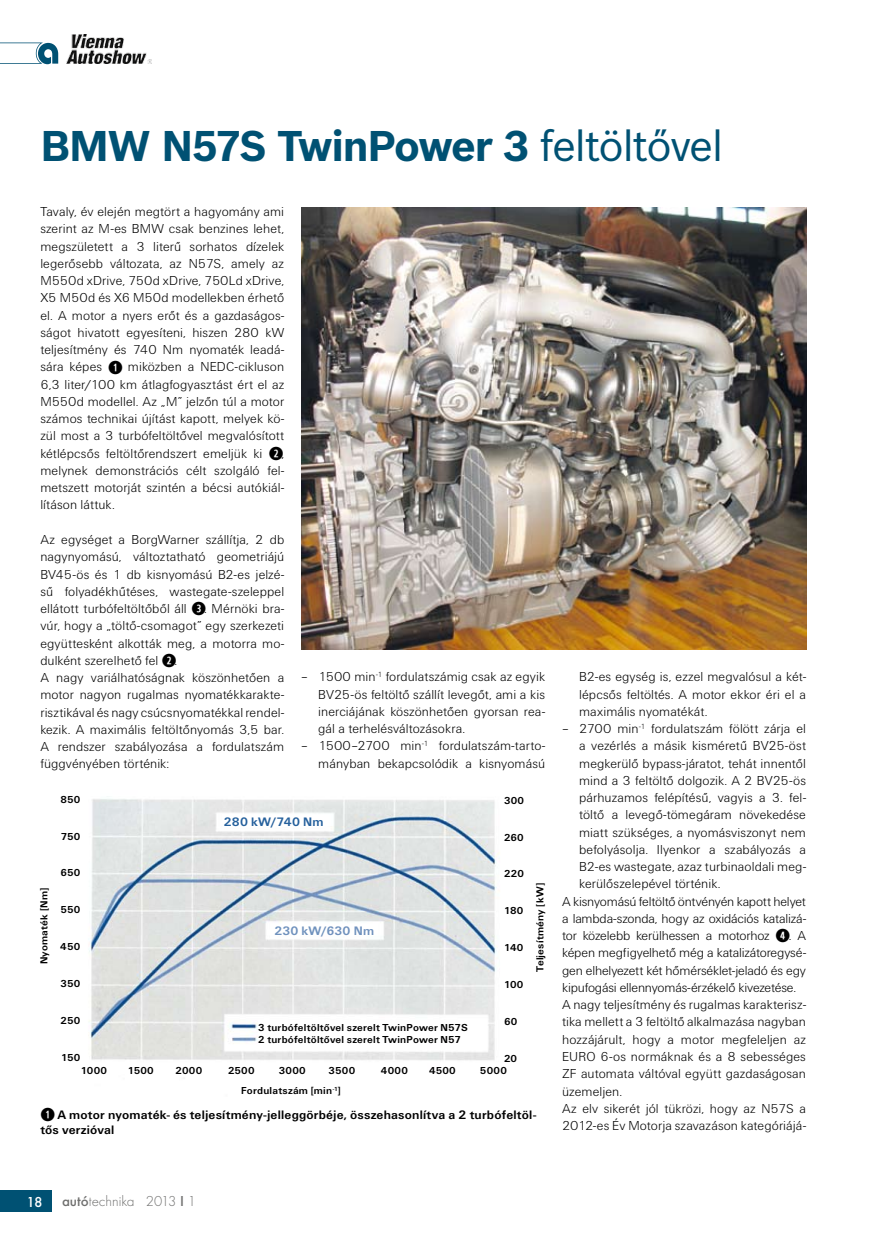
<style>
.page{position:relative;width:872px;height:1246px;background:#fff}
.page>*{position:absolute;margin:0;border:0;box-sizing:border-box;transform-origin:0 0}
.t1{font:700 42px "Bosch Sans East";letter-spacing:-.035em;color:#005173}
.t2{font:300 15px "Futura TOT";color:#70706f}
.t3{font:500 15px "Futura TOT";color:#fff}
.t4{font:13.5px/17.2px "U001 Lig";letter-spacing:.005em;color:#000;text-align:justify}
.t5{font:13.5px "U001 Lig";letter-spacing:-.015em;color:#000}
.t6{font:700 12.75px/15.3px "U001";letter-spacing:.015em;color:#000}
.t7{font:700 12.75px "U001";letter-spacing:.015em;color:#25609c}
.t8{font:700 12.75px "U001";letter-spacing:.01em;color:#6f91bd}
.t9{font:700 10.5px/12.6px "U001";letter-spacing:.02em;color:#000}
.s1{font-weight:400}
.s2{font-family:"Combi Numerals Ltd";font-size:18px}
.s3{font-family:"Combi Numerals Ltd";font-weight:400;font-size:18px}
.s4{font-weight:500}
</style>
<div class="page">
<div style="left:0;top:1191px;width:51px;height:21px;background:#005173"></div>
<svg style="left:0;top:43px;width:58px;height:21px"></svg>
<img style="left:301px;top:207px;width:505px;height:442px">
<img style="left:66px;top:35px;width:85px;height:28px">
<img style="left:89px;top:799px;width:411px;height:261px">
<p class="t1" style="left:40px;top:120px;width:684px">BMW N57S TwinPower 3 <span class="s1">feltöltővel</span></p>
<p class="t4" style="left:40px;top:203px;width:245px">Tavaly, év elején megtört a hagyomány ami szerint az M-es BMW csak benzines lehet, megszületett a 3 literű sorhatos dízelek legerősebb változata, az N57S, amely az M550d xDrive, 750d xDrive, 750Ld xDrive, X5 M50d és X6 M50d modellekben érhető el. A motor a nyers erőt és a gazdaságos&shy;ságot hivatott egyesíteni, hiszen 280 kW teljesítmény és 740 Nm nyomaték leadá&shy;sára képes <span class="s2">➊</span> miközben a NEDC-cikluson 6,3 liter/100 km átlagfogyasztást ért el az M550d modellel. Az „M” jelzőn túl a motor számos technikai újítást kapott, melyek kö&shy;zül most a 3 turbófeltöltővel megvalósított kétlépcsős feltöltőrendszert emeljük ki <span class="s2">➋</span>, melynek demonstrációs célt szolgáló fel&shy;metszett motorját szintén a bécsi autókiál&shy;lításon láttuk.</p>
<p class="t4" style="left:40px;top:531px;width:245px;text-align:left">Az egységet a BorgWarner szállítja, 2 db nagynyomású, változtatható geometriájú BV45-ös és 1 db kisnyomású B2-es jelzé&shy;sű folyadékhűtéses, wastegate-szeleppel ellátott turbófeltöltőből áll <span class="s2">➌</span>. Mérnöki bra&shy;vúr, hogy a „töltő-csomagot” egy szerkezeti együttesként alkották meg, a motorra mo&shy;dulként szerelhető fel <span class="s2">➋</span>.<br>A nagy variálhatóságnak köszönhetően a motor nagyon rugalmas nyomatékkarakte&shy;risztikával és nagy csúcsnyomatékkal rendel&shy;kezik. A maximális feltöltőnyomás 3,5 bar.<br>A rendszer szabályozása a fordulatszám függvényében történik:</p>
<p class="t4" style="left:318px;top:668px;width:228px;text-indent:-17px">– 1500 min<sup>-1</sup> fordulatszámig csak az egyik BV25-ös feltöltő szállít levegőt, ami a kis inerciájának köszönhetően gyorsan rea&shy;gál a terhelésváltozásokra.</p>
<p class="t4" style="left:301px;top:737px;width:245px;text-align:right">– 1500–2700 min<sup>-1</sup> fordulatszám-tarto&shy;mányban bekapcsolódik a kisnyomású</p>
<p class="t9" style="left:60px;top:793px;width:21px">850</p>
<p class="t9" style="left:61px;top:830px;width:21px">750</p>
<p class="t9" style="left:60px;top:867px;width:21px">650</p>
<p class="t9" style="left:60px;top:903px;width:21px">550</p>
<p class="t9" style="left:60px;top:940px;width:22px">450</p>
<p class="t9" style="left:60px;top:977px;width:21px">350</p>
<p class="t9" style="left:60px;top:1014px;width:21px">250</p>
<p class="t9" style="left:61px;top:1051px;width:21px">150</p>
<p class="t9" style="left:504px;top:794px;width:22px">300</p>
<p class="t9" style="left:504px;top:831px;width:21px">260</p>
<p class="t9" style="left:504px;top:868px;width:21px">220</p>
<p class="t9" style="left:504px;top:905px;width:21px">180</p>
<p class="t9" style="left:504px;top:941px;width:21px">140</p>
<p class="t9" style="left:504px;top:978px;width:21px">100</p>
<p class="t9" style="left:504px;top:1015px;width:15px">60</p>
<p class="t9" style="left:504px;top:1052px;width:15px">20</p>
<p class="t7" style="left:224px;top:814px;width:101px">280 kW/740 Nm</p>
<p class="t9" style="left:38px;top:964px;width:78px;rotate:-90deg">Nyomaték [Nm]</p>
<p class="t9" style="left:534px;top:972px;width:90px;rotate:-90deg">Teljesítmény [kW]</p>
<p class="t8" style="left:274px;top:923px;width:101px">230 kW/630 Nm</p>
<p class="t9" style="left:258px;top:1021px;width:211px">3 turbófeltöltővel szerelt TwinPower N57S<br>2 turbófeltöltővel szerelt TwinPower N57</p>
<p class="t9" style="left:81px;top:1064px;width:28px">1000</p>
<p class="t9" style="left:128px;top:1064px;width:28px">1500</p>
<p class="t9" style="left:175px;top:1064px;width:28px">2000</p>
<p class="t9" style="left:228px;top:1064px;width:28px">2500</p>
<p class="t9" style="left:279px;top:1064px;width:28px">3000</p>
<p class="t9" style="left:328px;top:1064px;width:28px">3500</p>
<p class="t9" style="left:381px;top:1064px;width:29px">4000</p>
<p class="t9" style="left:429px;top:1064px;width:28px">4500</p>
<p class="t9" style="left:480px;top:1064px;width:28px">5000</p>
<p class="t9" style="left:241px;top:1084px;width:101px">Fordulatszám [min<sup>-1</sup>]</p>
<p class="t6" style="left:40px;top:1107px;width:497px"><span class="s3">➊</span> A motor nyomaték- és teljesítmény-jelleggörbéje, összehasonlítva a 2 turbófeltöl&shy;tős verzióval</p>
<p class="t4" style="left:579px;top:668px;width:228px">B2-es egység is, ezzel megvalósul a két&shy;lépcsős feltöltés. A motor ekkor éri el a maximális nyomatékát.</p>
<p class="t4" style="left:562px;top:720px;width:245px">– 2700 min<sup>-1</sup> fordulatszám fölött zárja el</p>
<p class="t4" style="left:579px;top:737px;width:228px">a vezérlés a másik kisméretű BV25-öst</p>
<p class="t4" style="left:579px;top:755px;width:228px">megkerülő bypass-járatot, tehát innentől</p>
<p class="t4" style="left:579px;top:772px;width:228px">mind a 3 feltöltő dolgozik. A 2 BV25-ös</p>
<p class="t4" style="left:579px;top:789px;width:228px">párhuzamos felépítésű, vagyis a 3. fel-</p>
<p class="t4" style="left:579px;top:806px;width:228px">töltő a levegő-tömegáram növekedése</p>
<p class="t4" style="left:579px;top:824px;width:228px">miatt szükséges, a nyomásviszonyt nem</p>
<p class="t4" style="left:579px;top:841px;width:228px">befolyásolja. Ilyenkor a szabályozás a</p>
<p class="t4" style="left:579px;top:858px;width:228px">B2-es wastegate, azaz turbinaoldali meg-</p>
<p class="t4" style="left:579px;top:875px;width:143px">kerülőszelepével történik.</p>
<p class="t5" style="left:562px;top:894px;width:245px">A kisnyomású feltöltő öntvényén kapott helyet</p>
<p class="t4" style="left:562px;top:910px;width:245px">a lambda-szonda, hogy az oxidációs katalizá-</p>
<p class="t5" style="left:562px;top:928px;width:245px">tor közelebb kerülhessen a motorhoz <span class="s2">➍</span>. A</p>
<p class="t5" style="left:562px;top:945px;width:245px">képen megfigyelhető még a katalizátoregysé-</p>
<p class="t4" style="left:562px;top:962px;width:245px">gen elhelyezett két hőmérséklet-jeladó és egy</p>
<p class="t5" style="left:562px;top:980px;width:235px">kipufogási ellennyomás-érzékelő kivezetése.</p>
<p class="t4" style="left:562px;top:996px;width:245px">A nagy teljesítmény és rugalmas karakterisz-</p>
<p class="t4" style="left:562px;top:1013px;width:245px">tika mellett a 3 feltöltő alkalmazása nagyban</p>
<p class="t4" style="left:562px;top:1031px;width:245px">hozzájárult, hogy a motor megfeleljen az</p>
<p class="t4" style="left:562px;top:1048px;width:245px">EURO 6-os normáknak és a 8 sebességes</p>
<p class="t4" style="left:562px;top:1065px;width:245px">ZF automata váltóval együtt gazdaságosan</p>
<p class="t4" style="left:562px;top:1082px;width:62px">üzemeljen.</p>
<p class="t4" style="left:562px;top:1100px;width:245px">Az elv sikerét jól tükrözi, hogy az N57S a</p>
<p class="t4" style="left:562px;top:1117px;width:245px">2012-es Év Motorja szavazáson kategóriájá-</p>
<p class="t3" style="left:27px;top:1193px;width:17px">18</p>
<p class="t2" style="left:62px;top:1193px;width:136px"><span class="s4">autó</span>technika 2013 <span class="s4">I</span> 1</p>
</div>
